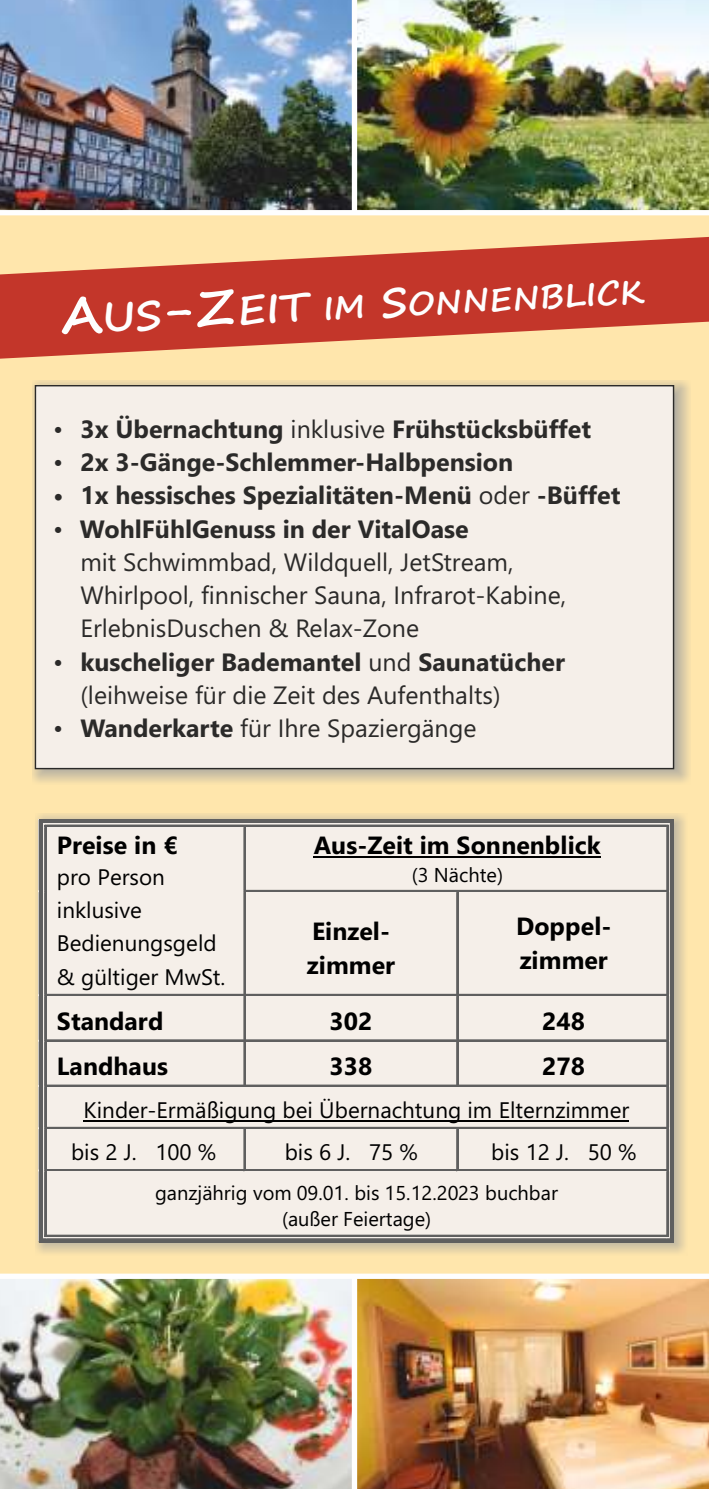
<style>
.page{position:relative;width:709px;height:1489px;background:#fff}
.page>*{position:absolute;margin:0;border:0;box-sizing:border-box;transform-origin:0 0}
.t1{font:700 32px "Segoe Print";color:#fefefe;scale:1.06 1}
.t2{font:25px/33.2px "Segoe UI";color:#2b2a29}
.t3{font:700 25px "Segoe UI";color:#2b2a29}
.t4{font:700 24.75px/33.2px "Segoe UI";color:#000}
.t5{font:22.5px/33.5px "Segoe UI";color:#000}
.t6{font:20px/26.8px "Segoe UI";color:#000;text-align:center}
.s1{font-size:50px}
.s2{font-size:40px}
.s3{font-weight:400}
.s4{font-weight:700}
</style>
<div class="page">
<div style="left:0;top:0;width:709px;height:1488px;background:#ffe6ac"></div>
<img style="left:0;top:0;width:709px;height:210px">
<img style="left:0;top:1278px;width:709px;height:210px">
<div style="left:352px;top:1276px;width:5px;height:212px;background:#fefefe"></div>
<div style="left:352px;top:0;width:5px;height:213px;background:#fefefe"></div>
<div style="left:0;top:210px;width:709px;height:5px;background:#fefefe"></div>
<div style="left:0;top:1273px;width:709px;height:5px;background:#fefefe"></div>
<svg style="left:0;top:236px;width:709px;height:123px;fill:#c3362a"></svg>
<div style="left:34px;top:384px;width:641px;height:386px;background:#f5efe9"></div>
<img style="left:36px;top:813px;width:649px;height:440px">
<div style="left:39px;top:819px;width:631px;height:421px;background:#f5efe9"></div>
<hr style="left:314px;top:856px;width:287px;height:1px;background:#000">
<svg style="left:39px;top:819px;width:7px;height:8px"></svg>
<hr style="left:46px;top:819px;width:198px;height:4px;background:#5f5f5f">
<hr style="left:46px;top:825px;width:198px;height:1px;background:#5f5f5f">
<hr style="left:46px;top:824px;width:198px;height:1px;background:#5f5f5f">
<svg style="left:244px;top:819px;width:7px;height:8px"></svg>
<hr style="left:251px;top:819px;width:415px;height:4px;background:#5f5f5f">
<hr style="left:251px;top:825px;width:415px;height:1px;background:#5f5f5f">
<hr style="left:251px;top:824px;width:415px;height:1px;background:#5f5f5f">
<svg style="left:666px;top:819px;width:8px;height:8px"></svg>
<hr style="left:45px;top:827px;width:1px;height:63px;background:#5f5f5f">
<hr style="left:44px;top:827px;width:1px;height:63px;background:#5f5f5f">
<hr style="left:39px;top:827px;width:4px;height:63px;background:#5f5f5f">
<hr style="left:244px;top:827px;width:2px;height:63px;background:#5f5f5f">
<hr style="left:243px;top:827px;width:1px;height:63px;background:#5f5f5f">
<hr style="left:670px;top:827px;width:4px;height:63px;background:#5f5f5f">
<hr style="left:666px;top:827px;width:2px;height:63px;background:#5f5f5f">
<svg style="left:39px;top:889px;width:7px;height:3px"></svg>
<hr style="left:246px;top:890px;width:210px;height:2px;background:#5f5f5f">
<hr style="left:246px;top:889px;width:210px;height:1px;background:#5f5f5f">
<hr style="left:458px;top:890px;width:208px;height:2px;background:#5f5f5f">
<hr style="left:458px;top:889px;width:208px;height:1px;background:#5f5f5f">
<svg style="left:666px;top:889px;width:8px;height:3px"></svg>
<hr style="left:45px;top:892px;width:1px;height:102px;background:#5f5f5f">
<hr style="left:44px;top:892px;width:1px;height:102px;background:#5f5f5f">
<hr style="left:39px;top:892px;width:4px;height:102px;background:#5f5f5f">
<hr style="left:244px;top:892px;width:2px;height:102px;background:#5f5f5f">
<hr style="left:243px;top:892px;width:1px;height:102px;background:#5f5f5f">
<hr style="left:456px;top:892px;width:2px;height:102px;background:#5f5f5f">
<hr style="left:670px;top:892px;width:4px;height:102px;background:#5f5f5f">
<hr style="left:666px;top:892px;width:2px;height:102px;background:#5f5f5f">
<svg style="left:39px;top:993px;width:7px;height:3px"></svg>
<hr style="left:46px;top:994px;width:198px;height:2px;background:#5f5f5f">
<hr style="left:46px;top:993px;width:198px;height:1px;background:#5f5f5f">
<hr style="left:246px;top:994px;width:210px;height:2px;background:#5f5f5f">
<hr style="left:246px;top:993px;width:210px;height:1px;background:#5f5f5f">
<hr style="left:458px;top:994px;width:208px;height:2px;background:#5f5f5f">
<hr style="left:458px;top:993px;width:208px;height:1px;background:#5f5f5f">
<svg style="left:666px;top:993px;width:8px;height:3px"></svg>
<hr style="left:45px;top:996px;width:1px;height:43px;background:#5f5f5f">
<hr style="left:44px;top:996px;width:1px;height:43px;background:#5f5f5f">
<hr style="left:39px;top:996px;width:4px;height:43px;background:#5f5f5f">
<hr style="left:244px;top:996px;width:2px;height:43px;background:#5f5f5f">
<hr style="left:243px;top:996px;width:1px;height:43px;background:#5f5f5f">
<hr style="left:456px;top:996px;width:2px;height:43px;background:#5f5f5f">
<hr style="left:670px;top:996px;width:4px;height:43px;background:#5f5f5f">
<hr style="left:666px;top:996px;width:2px;height:43px;background:#5f5f5f">
<svg style="left:39px;top:1039px;width:7px;height:2px"></svg>
<hr style="left:46px;top:1039px;width:198px;height:2px;background:#5f5f5f">
<hr style="left:246px;top:1039px;width:210px;height:2px;background:#5f5f5f">
<hr style="left:458px;top:1039px;width:208px;height:2px;background:#5f5f5f">
<svg style="left:666px;top:1039px;width:8px;height:2px"></svg>
<hr style="left:45px;top:1041px;width:1px;height:43px;background:#5f5f5f">
<hr style="left:44px;top:1041px;width:1px;height:43px;background:#5f5f5f">
<hr style="left:39px;top:1041px;width:4px;height:43px;background:#5f5f5f">
<hr style="left:244px;top:1041px;width:2px;height:43px;background:#5f5f5f">
<hr style="left:243px;top:1041px;width:1px;height:43px;background:#5f5f5f">
<hr style="left:456px;top:1041px;width:2px;height:43px;background:#5f5f5f">
<hr style="left:670px;top:1041px;width:4px;height:43px;background:#5f5f5f">
<hr style="left:666px;top:1041px;width:2px;height:43px;background:#5f5f5f">
<hr style="left:84px;top:1120px;width:545px;height:1px;background:#000">
<svg style="left:39px;top:1084px;width:7px;height:2px"></svg>
<hr style="left:46px;top:1084px;width:198px;height:2px;background:#5f5f5f">
<hr style="left:246px;top:1084px;width:210px;height:2px;background:#5f5f5f">
<hr style="left:458px;top:1084px;width:208px;height:2px;background:#5f5f5f">
<svg style="left:666px;top:1084px;width:8px;height:2px"></svg>
<hr style="left:45px;top:1086px;width:1px;height:41px;background:#5f5f5f">
<hr style="left:44px;top:1086px;width:1px;height:41px;background:#5f5f5f">
<hr style="left:39px;top:1086px;width:4px;height:41px;background:#5f5f5f">
<hr style="left:670px;top:1086px;width:4px;height:41px;background:#5f5f5f">
<hr style="left:666px;top:1086px;width:2px;height:41px;background:#5f5f5f">
<svg style="left:39px;top:1126px;width:7px;height:3px"></svg>
<hr style="left:46px;top:1127px;width:198px;height:2px;background:#5f5f5f">
<hr style="left:46px;top:1126px;width:198px;height:1px;background:#5f5f5f">
<hr style="left:246px;top:1127px;width:210px;height:2px;background:#5f5f5f">
<hr style="left:246px;top:1126px;width:210px;height:1px;background:#5f5f5f">
<hr style="left:458px;top:1127px;width:208px;height:2px;background:#5f5f5f">
<hr style="left:458px;top:1126px;width:208px;height:1px;background:#5f5f5f">
<svg style="left:666px;top:1126px;width:8px;height:3px"></svg>
<hr style="left:45px;top:1129px;width:1px;height:40px;background:#5f5f5f">
<hr style="left:44px;top:1129px;width:1px;height:40px;background:#5f5f5f">
<hr style="left:39px;top:1129px;width:4px;height:40px;background:#5f5f5f">
<hr style="left:244px;top:1129px;width:2px;height:40px;background:#5f5f5f">
<hr style="left:243px;top:1129px;width:1px;height:40px;background:#5f5f5f">
<hr style="left:456px;top:1129px;width:2px;height:40px;background:#5f5f5f">
<hr style="left:670px;top:1129px;width:4px;height:40px;background:#5f5f5f">
<hr style="left:666px;top:1129px;width:2px;height:40px;background:#5f5f5f">
<svg style="left:39px;top:1168px;width:7px;height:3px"></svg>
<hr style="left:46px;top:1169px;width:198px;height:2px;background:#5f5f5f">
<hr style="left:46px;top:1168px;width:198px;height:1px;background:#5f5f5f">
<hr style="left:246px;top:1169px;width:210px;height:2px;background:#5f5f5f">
<hr style="left:246px;top:1168px;width:210px;height:1px;background:#5f5f5f">
<hr style="left:458px;top:1169px;width:208px;height:2px;background:#5f5f5f">
<hr style="left:458px;top:1168px;width:208px;height:1px;background:#5f5f5f">
<svg style="left:666px;top:1168px;width:8px;height:3px"></svg>
<hr style="left:45px;top:1171px;width:1px;height:63px;background:#5f5f5f">
<hr style="left:44px;top:1171px;width:1px;height:63px;background:#5f5f5f">
<hr style="left:39px;top:1171px;width:4px;height:63px;background:#5f5f5f">
<svg style="left:39px;top:1234px;width:7px;height:8px"></svg>
<svg style="left:46px;top:1238px;width:620px;height:4px;background:#686867"></svg>
<hr style="left:46px;top:1234px;width:620px;height:2px;background:#5f5f5f">
<hr style="left:670px;top:1171px;width:4px;height:63px;background:#5f5f5f">
<hr style="left:666px;top:1171px;width:2px;height:63px;background:#5f5f5f">
<svg style="left:666px;top:1234px;width:8px;height:8px"></svg>
<p class="t1" style="left:61px;top:306px;width:552px;rotate:-3deg"><span class="s1">A</span><span class="s2">US</span><span class="s1">-Z</span><span class="s2">EIT</span> IM <span class="s2">S</span>ONNENBLICK</p>
<p class="t3" style="left:53px;top:419px;width:539px"><span class="s3">•</span> 3x Übernachtung <span class="s3">inklusive</span> Frühstücksbüffet</p>
<p class="t3" style="left:53px;top:453px;width:461px"><span class="s3">•</span> 2x 3-Gänge-Schlemmer-Halbpension</p>
<p class="t3" style="left:53px;top:486px;width:569px">• 1x hessisches Spezialitäten-Menü <span class="s3">oder</span> -Büffet</p>
<p class="t2" style="left:80px;top:514px;width:487px;text-indent:-27px">• <span class="s4">WohlFühlGenuss in der VitalOase<br></span>mit Schwimmbad, Wildquell, JetStream, Whirlpool, finnischer Sauna, Infrarot-Kabine, ErlebnisDuschen &amp; Relax-Zone</p>
<p class="t2" style="left:80px;top:647px;width:486px;text-indent:-27px">• <span class="s4">kuscheliger Bademantel</span> und <span class="s4">Saunatücher </span>(leihweise für die Zeit des Aufenthalts)</p>
<p class="t2" style="left:53px;top:714px;width:425px">• <span class="s4">Wanderkarte</span> für Ihre Spaziergänge</p>
<p class="t4" style="left:57px;top:831px;width:122px">Preise in €</p>
<p class="t5" style="left:57px;top:862px;width:170px">pro Person inklusive<br>Bedienungsgeld &amp; gültiger MwSt.</p>
<p class="t4" style="left:314px;top:831px;width:288px">Aus-Zeit im Sonnenblick</p>
<p class="t6" style="left:411px;top:863px;width:93px">(3 Nächte)</p>
<p class="t4" style="left:307px;top:917px;width:90px">Einzel&shy;zimmer</p>
<p class="t4" style="left:516px;top:912px;width:97px">Doppel&shy;zimmer</p>
<p class="t4" style="left:57px;top:1006px;width:108px">Standard</p>
<p class="t4" style="left:329px;top:1006px;width:44px">302</p>
<p class="t4" style="left:542px;top:1006px;width:44px">248</p>
<p class="t4" style="left:57px;top:1052px;width:113px">Landhaus</p>
<p class="t4" style="left:329px;top:1052px;width:44px">338</p>
<p class="t4" style="left:542px;top:1052px;width:44px">278</p>
<p class="t5" style="left:71px;top:1091px;width:560px;line-height:42px;text-indent:13px">Kinder-Ermäßigung bei Übernachtung im Elternzimmer bis 2 J. 100 %</p>
<p class="t5" style="left:285px;top:1137px;width:134px">bis 6 J. 75 %</p>
<p class="t5" style="left:491px;top:1137px;width:147px">bis 12 J. 50 %</p>
<p class="t6" style="left:155px;top:1180px;width:404px">ganzjährig vom 09.01. bis 15.12.2023 buchbar (außer Feiertage)</p>
</div>
